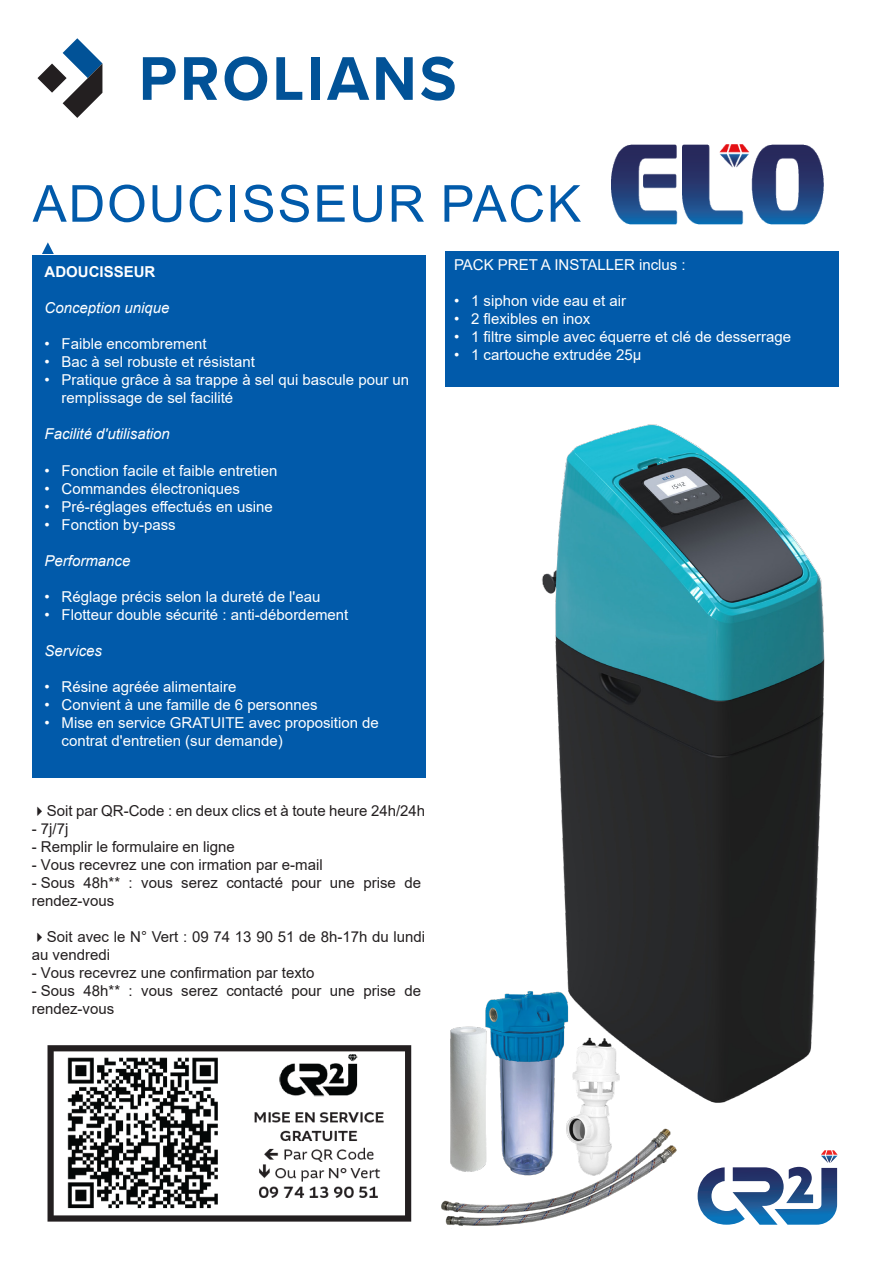
<style>
.page{position:relative;width:893px;height:1263px;background:#fff}
.page>*{position:absolute;margin:0;border:0;box-sizing:border-box;transform-origin:0 0}
.Title__TOC{font:51px "Arial";letter-spacing:.035em;color:#015aaa}
.White_parapgraph{font:15px/18px "Arial";color:#fff}
.t1{font:15px/18px "Arial";color:#231f20}
.White_parapgraph-2{font:italic 15px "Arial";color:#fff}
.White_parapgraph-3{font:700 15px "Arial";color:#fff}
</style>
<div class="page">
<svg style="left:42px;top:242px;width:12px;height:12px"></svg>
<div style="left:32px;top:255px;width:393px;height:523px;background:#015aaa"></div>
<div style="left:445px;top:251px;width:394px;height:136px;background:#015aaa"></div>
<img style="left:612px;top:145px;width:211px;height:80px">
<img style="left:541px;top:424px;width:284px;height:679px">
<img style="left:441px;top:976px;width:253px;height:250px">
<img style="left:47px;top:1045px;width:365px;height:177px">
<svg style="left:37px;top:38px;width:65px;height:80px"></svg>
<svg style="left:143px;top:57px;width:33px;height:43px"></svg>
<svg style="left:184px;top:57px;width:33px;height:43px"></svg>
<svg style="left:225px;top:56px;width:42px;height:45px"></svg>
<svg style="left:276px;top:57px;width:26px;height:43px"></svg>
<div style="left:311px;top:57px;width:9px;height:43px;background:#015297"></div>
<svg style="left:327px;top:57px;width:42px;height:43px"></svg>
<svg style="left:376px;top:57px;width:37px;height:43px"></svg>
<svg style="left:421px;top:57px;width:34px;height:44px"></svg>
<svg style="left:698px;top:1150px;width:140px;height:75px"></svg>
<p class="Title__TOC" style="left:33px;top:169px;width:550px">ADOUCISSEUR PACK</p>
<p class="White_parapgraph" style="left:454px;top:256px;width:233px">PACK PRET A INSTALLER inclus :</p>
<p class="White_parapgraph" style="left:454px;top:292px;width:174px">• 1 siphon vide eau et air</p>
<p class="White_parapgraph" style="left:454px;top:310px;width:138px">• 2 flexibles en inox</p>
<p class="White_parapgraph" style="left:454px;top:328px;width:339px">• 1 filtre simple avec équerre et clé de desserrage</p>
<p class="White_parapgraph" style="left:454px;top:346px;width:189px">• 1 cartouche extrudée 25µ</p>
<p class="White_parapgraph-3" style="left:45px;top:262px;width:112px">ADOUCISSEUR</p>
<p class="White_parapgraph-2" style="left:45px;top:298px;width:127px">Conception unique</p>
<p class="White_parapgraph" style="left:45px;top:335px;width:164px">• Faible encombrement</p>
<p class="White_parapgraph" style="left:45px;top:353px;width:212px">• Bac à sel robuste et résistant</p>
<p class="White_parapgraph" style="left:45px;top:371px;width:366px">• Pratique grâce à sa trappe à sel qui bascule pour un</p>
<p class="White_parapgraph" style="left:62px;top:389px;width:173px">remplissage de sel facilité</p>
<p class="White_parapgraph-2" style="left:45px;top:424px;width:127px">Facilité d'utilisation</p>
<p class="White_parapgraph" style="left:45px;top:461px;width:234px">• Fonction facile et faible entretien</p>
<p class="White_parapgraph" style="left:45px;top:479px;width:197px">• Commandes électroniques</p>
<p class="White_parapgraph" style="left:45px;top:497px;width:230px">• Pré-réglages effectués en usine</p>
<p class="White_parapgraph" style="left:45px;top:515px;width:133px">• Fonction by-pass</p>
<p class="White_parapgraph-2" style="left:45px;top:550px;width:87px">Performance</p>
<p class="White_parapgraph" style="left:45px;top:587px;width:277px">• Réglage précis selon la dureté de l'eau</p>
<p class="White_parapgraph" style="left:45px;top:605px;width:305px">• Flotteur double sécurité : anti-débordement</p>
<p class="White_parapgraph-2" style="left:45px;top:640px;width:59px">Services</p>
<p class="White_parapgraph" style="left:45px;top:677px;width:194px">• Résine agréée alimentaire</p>
<p class="White_parapgraph" style="left:45px;top:695px;width:274px">• Convient à une famille de 6 personnes</p>
<p class="White_parapgraph" style="left:62px;top:713px;width:319px;text-indent:-17px">• Mise en service GRATUITE avec proposition de contrat d'entretien (sur demande)</p>
<p class="t1" style="left:32px;top:801px;width:395px">✔Soit par QR-Code : en deux clics et à toute heure 24h/24h</p>
<p class="t1" style="left:32px;top:819px;width:38px">- 7j/7j</p>
<p class="t1" style="left:32px;top:837px;width:205px">- Remplir le formulaire en ligne</p>
<p class="t1" style="left:32px;top:855px;width:292px">- Vous recevrez une con irmation par e-mail</p>
<p class="t1" style="left:32px;top:873px;width:391px">- Sous 48h** : vous serez contacté pour une prise de rendez-vous</p>
<p class="t1" style="left:32px;top:927px;width:395px">✔Soit avec le N° Vert : 09 74 13 90 51 de 8h-17h du lundi au vendredi</p>
<p class="t1" style="left:32px;top:963px;width:284px">- Vous recevrez une confirmation par texto</p>
<p class="t1" style="left:32px;top:981px;width:391px">- Sous 48h** : vous serez contacté pour une prise de rendez-vous</p>
</div>
